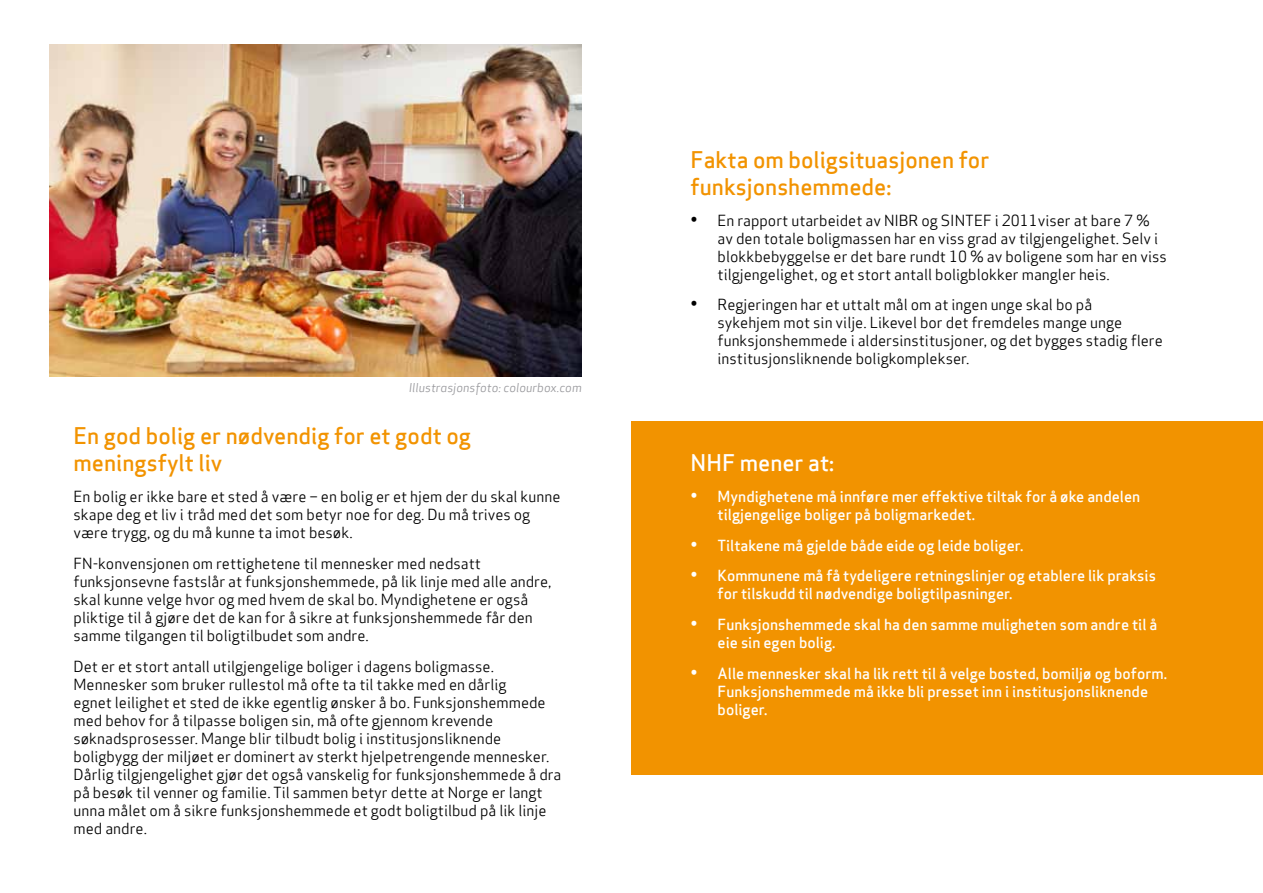
<style>
.page{position:relative;width:1263px;height:893px;background:#fff}
.page>*{position:absolute;margin:0;border:0;box-sizing:border-box;transform-origin:0 0}
.t1{font:22.5px/27px "Apex Sans Medium T";color:#f29300}
.t2{font:22.5px "Apex Sans Medium T";color:#fff}
.t3{font:15px/18px "Apex Sans Book T";color:#000}
.t4{font:15px/18px "Apex Sans Medium T";color:#fff}
.t5{font:12px "Apex Sans Book Italic T";color:#98989c}
.s1{font-size:18px}
</style>
<div class="page">
<div style="left:631px;top:421px;width:632px;height:354px;background:#f29300"></div>
<img style="left:50px;top:45px;width:532px;height:331px">
<p class="t5" style="left:409px;top:380px;width:175px">Illustrasjonsfoto: colourbox.com</p>
<h1 class="t1" style="left:74px;top:422px;width:399px">En god bolig er nødvendig for et godt og meningsfylt liv</h1>
<p class="t3" style="left:74px;top:487px;width:488px">En bolig er ikke bare et sted å være – en bolig er et hjem der du skal kunne skape deg et liv i tråd med det som betyr noe for deg. Du må trives og være trygg, og du må kunne ta imot besøk.</p>
<p class="t3" style="left:74px;top:554px;width:479px">FN-konvensjonen om rettighetene til mennesker med nedsatt funksjonsevne fastslår at funksjonshemmede, på lik linje med alle andre, skal kunne velge hvor og med hvem de skal bo. Myndighetene er også pliktige til å gjøre det de kan for å sikre at funksjonshemmede får den samme tilgangen til boligtilbudet som andre.</p>
<p class="t3" style="left:74px;top:657px;width:489px">Det er et stort antall utilgjengelige boliger i dagens boligmasse.<br>Mennesker som bruker rullestol må ofte ta til takke med en dårlig<br>egnet leilighet et sted de ikke egentlig ønsker å bo. Funksjonshemmede med behov for å tilpasse boligen sin, må ofte gjennom krevende søknadsprosesser. Mange blir tilbudt bolig i institusjonsliknende boligbygg der miljøet er dominert av sterkt hjelpetrengende mennesker.<br>Dårlig tilgjengelighet gjør det også vanskelig for funksjonshemmede å dra på besøk til venner og familie. Til sammen betyr dette at Norge er langt unna målet om å sikre funksjonshemmede et godt boligtilbud på lik linje med andre.</p>
<h1 class="t1" style="left:691px;top:146px;width:300px">Fakta om boligsituasjonen for funksjonshemmede:</h1>
<p class="t3" style="left:718px;top:211px;width:451px;text-indent:-27px"><span class="s1">•</span> En rapport utarbeidet av NIBR og SINTEF i 2011viser at bare 7 % av den totale boligmassen har en viss grad av tilgjengelighet. Selv i blokkbebyggelse er det bare rundt 10 % av boligene som har en viss tilgjengelighet, og et stort antall boligblokker mangler heis.</p>
<p class="t3" style="left:718px;top:296px;width:447px;text-indent:-27px"><span class="s1">•</span> Regjeringen har et uttalt mål om at ingen unge skal bo på<br>sykehjem mot sin vilje. Likevel bor det fremdeles mange unge funksjonshemmede i aldersinstitusjoner, og det bygges stadig flere institusjonsliknende boligkomplekser.</p>
<h1 class="t2" style="left:691px;top:448px;width:145px">NHF mener at:</h1>
<p class="t4" style="left:718px;top:487px;width:424px;text-indent:-27px"><span class="s1">•</span> Myndighetene må innføre mer effektive tiltak for å øke andelen tilgjengelige boliger på boligmarkedet.</p>
<p class="t4" style="left:691px;top:536px;width:334px"><span class="s1">•</span> Tiltakene må gjelde både eide og leide boliger.</p>
<p class="t4" style="left:718px;top:567px;width:440px;text-indent:-27px"><span class="s1">•</span> Kommunene må få tydeligere retningslinjer og etablere lik praksis for tilskudd til nødvendige boligtilpasninger.</p>
<p class="t4" style="left:718px;top:615px;width:441px;text-indent:-27px"><span class="s1">•</span> Funksjonshemmede skal ha den samme muligheten som andre til å eie sin egen bolig.</p>
<p class="t4" style="left:718px;top:664px;width:451px;text-indent:-27px"><span class="s1">•</span> Alle mennesker skal ha lik rett til å velge bosted, bomiljø og boform.<br>Funksjonshemmede må ikke bli presset inn i institusjonsliknende boliger.</p>
</div>
